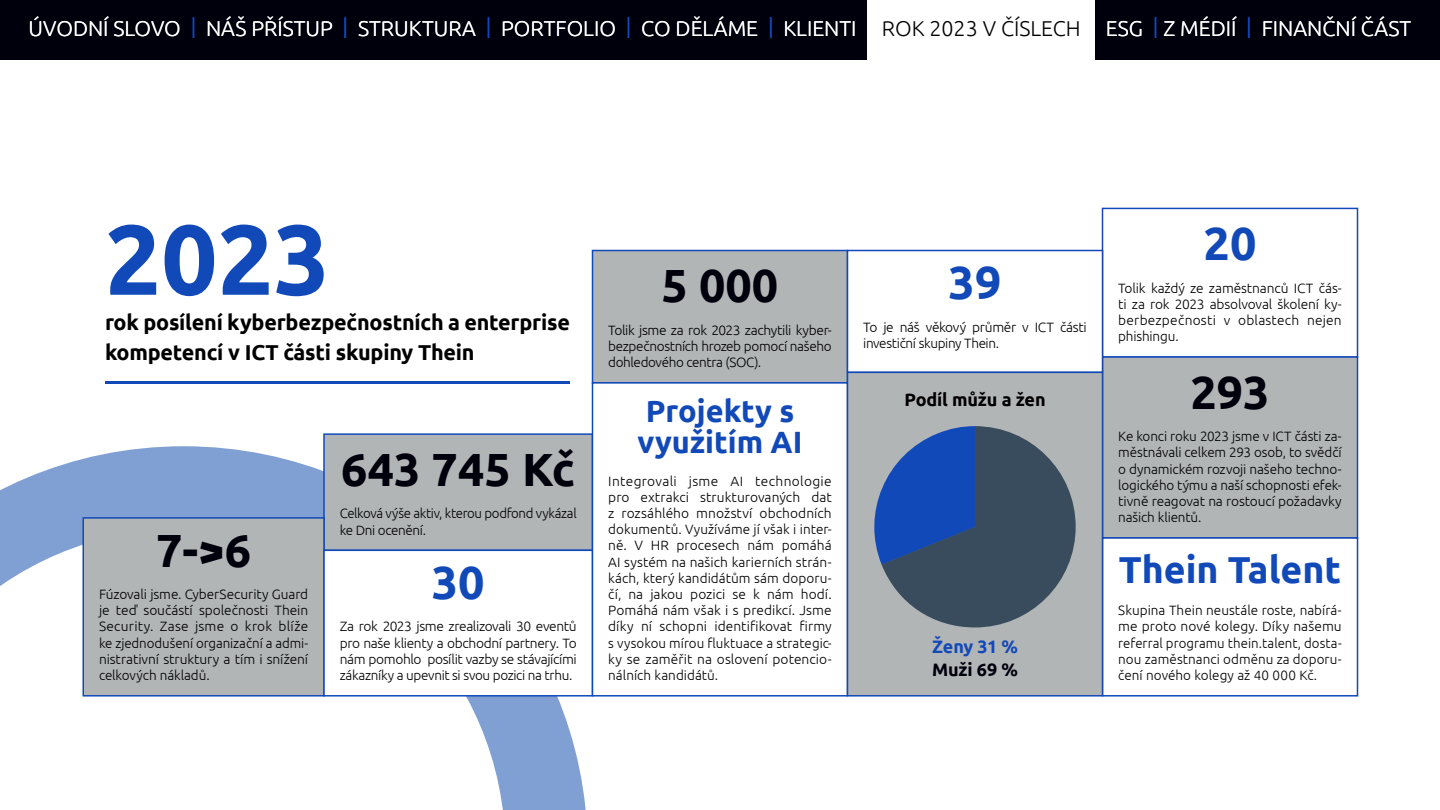
<style>
.page{position:relative;width:1440px;height:810px;background:#fff}
.page>*{position:absolute;margin:0;border:0;box-sizing:border-box;transform-origin:0 0}
.t1{font:700 99px "Ubuntu";color:#1249b9}
.t2{font:700 46.5px "Ubuntu";color:#00000d}
.t3{font:700 46.5px "Ubuntu";color:#1249b9}
.t4{font:700 37.5px "Ubuntu";color:#1249b9}
.t5{font:700 30.75px/30.8px "Ubuntu";color:#1249b9}
.t6{font:700 21.52px/30px "Ubuntu";letter-spacing:-.01em;color:#000}
.t7{font:300 21.45px "Ubuntu";color:#fff}
.t8{font:700 18px "Ubuntu";letter-spacing:-.005em;color:#000}
.t9{font:700 18px "Ubuntu";letter-spacing:-.015em;color:#1249b9}
.t10{font:700 18px "Ubuntu";letter-spacing:-.005em;color:#00000d}
.t11{font:300 13.5px/16.2px "Ubuntu";letter-spacing:-.01em;color:#000;text-align:justify}
.s1{color:#1249b9}
.s2{color:#000}
</style>
<div class="page">
<div style="left:0;top:0;width:1440px;height:60px;background:#00000d"></div>
<svg style="left:0;top:446px;width:586px;height:364px"></svg>
<div style="left:1102px;top:208px;width:256px;height:150px;border:2px solid #1249b9"></div>
<div style="left:1102px;top:357px;width:256px;height:181px;background:#b2b5b5"></div>
<div style="left:1102px;top:356px;width:256px;height:183px;border:2px solid #1249b9"></div>
<div style="left:592px;top:250px;width:256px;height:133px;background:#b2b5b5"></div>
<div style="left:592px;top:250px;width:256px;height:134px;border:2px solid #1249b9"></div>
<div style="left:324px;top:434px;width:268px;height:116px;background:#b2b5b5"></div>
<div style="left:323px;top:433px;width:270px;height:118px;border:2px solid #1249b9"></div>
<div style="left:847px;top:250px;width:256px;height:123px;border:2px solid #1249b9"></div>
<div style="left:83px;top:518px;width:241px;height:178px;background:#b2b5b5"></div>
<div style="left:82px;top:517px;width:243px;height:180px;border:2px solid #1249b9"></div>
<div style="left:324px;top:550px;width:268px;height:146px;background:#fff"></div>
<div style="left:323px;top:550px;width:270px;height:147px;border:2px solid #1249b9"></div>
<div style="left:1102px;top:537px;width:256px;height:160px;border:2px solid #1249b9"></div>
<div style="left:592px;top:382px;width:256px;height:315px;border:2px solid #1249b9"></div>
<hr style="left:105px;top:381px;width:465px;height:3px;background:#1249b9">
<div style="left:848px;top:372px;width:254px;height:324px;background:#b2b5b5"></div>
<div style="left:847px;top:372px;width:256px;height:325px;border:2px solid #1249b9"></div>
<svg style="left:874px;top:426px;width:202px;height:201px"></svg>
<div style="left:867px;top:0;width:227px;height:76px;background:#fff"></div>
<h3 class="t7" style="left:29px;top:15px;width:1384px">ÚVODNÍ SLOVO <span class="s1">|</span> NÁŠ PŘÍSTUP <span class="s1">|</span> STRUKTURA <span class="s1">|</span> PORTFOLIO <span class="s1">|</span> CO DĚLÁME <span class="s1">|</span> KLIENTI | <span class="s2">ROK 2023 V ČÍSLECH</span> | ESG <span class="s1">|</span> Z MÉDIÍ <span class="s1">|</span> FINANČNÍ ČÁST</h3>
<h1 class="t1" style="left:105px;top:200px;width:226px">2023</h1>
<h3 class="t6" style="left:105px;top:307px;width:467px">rok posílení kyberbezpečnostních a enterprise kompetencí v ICT části skupiny Thein</h3>
<h2 class="t2" style="left:156px;top:522px;width:97px">7-&gt;6</h2>
<p class="t11" style="left:99px;top:586px;width:211px">Fúzovali jsme. CyberSecurity Guard je teď součástí společnosti Thein Security. Zase jsme o krok blíže ke zjednodušení organizační a admi&shy;nistrativní struktury a tím i snížení celkových nákladů.</p>
<h2 class="t2" style="left:341px;top:441px;width:235px">643 745 Kč</h2>
<p class="t11" style="left:340px;top:505px;width:238px">Celková výše aktiv, kterou podfond vykázal ke Dni ocenění.</p>
<h2 class="t3" style="left:432px;top:554px;width:54px">30</h2>
<p class="t11" style="left:340px;top:618px;width:239px">Za rok 2023 jsme zrealizovali 30 eventů pro naše klienty a obchodní partnery. To nám pomohlo posílit vazby se stávajícími zákazníky a upevnit si svou pozici na trhu.</p>
<h2 class="t2" style="left:662px;top:258px;width:118px">5 000</h2>
<p class="t11" style="left:608px;top:321px;width:225px">Tolik jsme za rok 2023 zachytili kyber&shy;bezpečnostních hrozeb pomocí našeho dohledového centra (SOC).</p>
<h3 class="t5" style="left:637px;top:396px;width:167px">Projekty s využitím AI</h3>
<p class="t11" style="left:608px;top:472px;width:225px">Integrovali jsme AI technologie pro extrakci strukturovaných dat z rozsáhlého množství obchodních dokumentů. Využíváme jí však i inter&shy;ně. V HR procesech nám pomáhá AI systém na našich karierních strán&shy;kách, který kandidátům sám doporu&shy;čí, na jakou pozici se k nám hodí.<br>Pomáhá nám však i s predikcí. Jsme díky ní schopni identifikovat firmy s vysokou mírou fluktuace a strategic&shy;ky se zaměřit na oslovení potencio&shy;nálních kandidátů.</p>
<h2 class="t3" style="left:949px;top:254px;width:54px">39</h2>
<p class="t11" style="left:863px;top:318px;width:225px">To je náš věkový průměr v ICT části investiční skupiny Thein.</p>
<h3 class="t8" style="left:904px;top:389px;width:143px">Podíl můžu a žen</h3>
<h3 class="t9" style="left:932px;top:636px;width:87px">Ženy 31 %</h3>
<h3 class="t10" style="left:932px;top:659px;width:88px">Muži 69 %</h3>
<h2 class="t3" style="left:1204px;top:216px;width:54px">20</h2>
<p class="t11" style="left:1118px;top:279px;width:225px">Tolik každý ze zaměstnanců ICT čás&shy;ti za rok 2023 absolvoval školení ky&shy;berbezpečnosti v oblastech nejen phishingu.</p>
<h2 class="t2" style="left:1190px;top:364px;width:81px">293</h2>
<p class="t11" style="left:1118px;top:428px;width:225px">Ke konci roku 2023 jsme v ICT části za&shy;městnávali celkem 293 osob, to svědčí o dynamickém rozvoji našeho techno&shy;logického týmu a naší schopnosti efek&shy;tivně reagovat na rostoucí požadavky našich klientů.</p>
<h3 class="t4" style="left:1119px;top:547px;width:224px">Thein Talent</h3>
<p class="t11" style="left:1118px;top:602px;width:225px">Skupina Thein neustále roste, nabírá&shy;me proto nové kolegy. Díky našemu referral programu thein.talent, dosta&shy;nou zaměstnanci odměnu za doporu&shy;čení nového kolegy až 40 000 Kč.</p>
</div>
